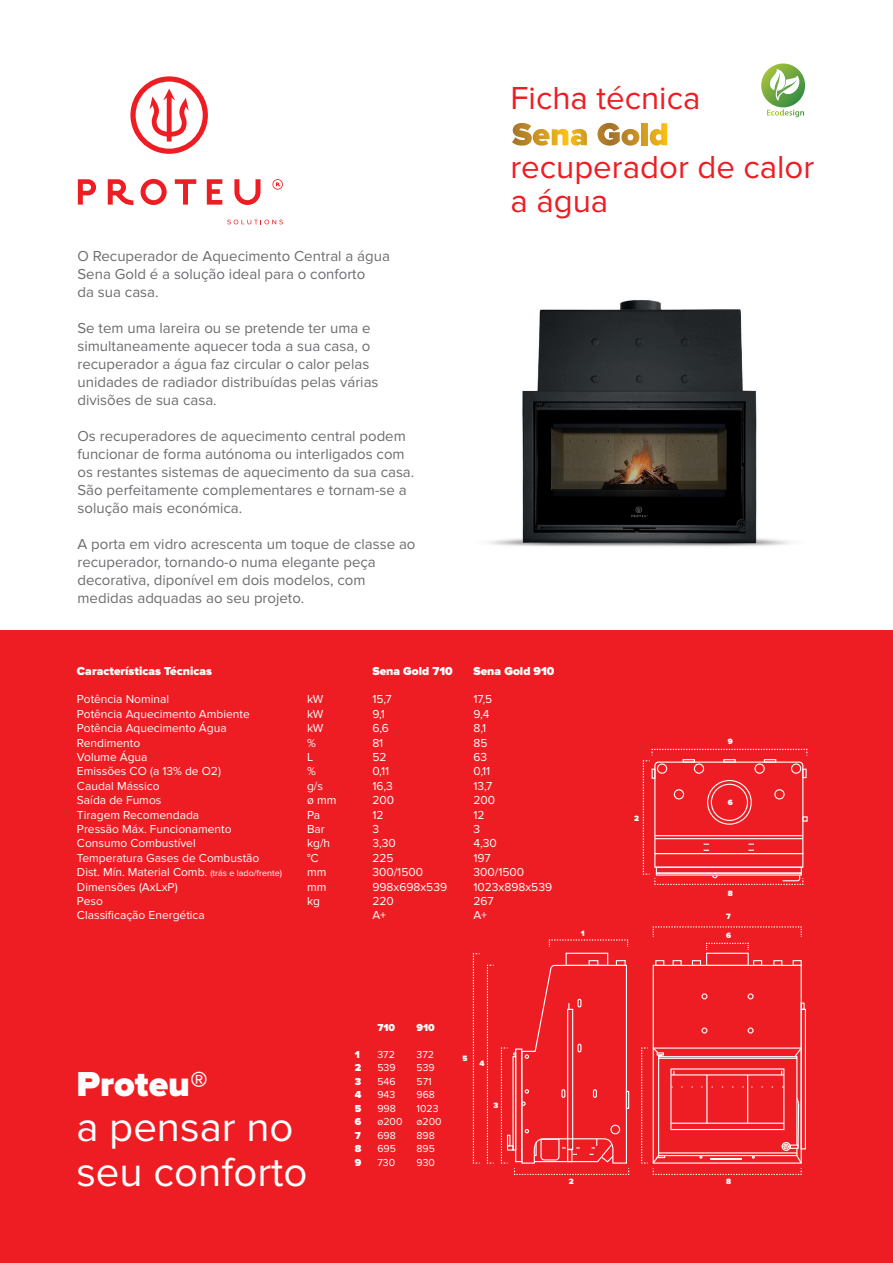
<style>
.page{position:relative;width:893px;height:1263px;background:#fff}
.page>*{position:absolute;margin:0;border:0;box-sizing:border-box;transform-origin:0 0}
.t1{font:42px/45px "Proxima Nova";color:#fff}
.t2{font:900 36px "Proxima Nova";color:#fff}
.t3{font:33px/69px "Proxima Nova";color:#ee1d23}
.t4{font:15px/18px "Proxima Nova";color:#6c6d70}
.t5{font:12px/14.4px "Proxima Nova";color:#fff}
.t6{font:900 12px "Proxima Nova";color:#fff}
.t7{font:10.5px/13.5px "Proxima Nova";color:#fff}
.t8{font:900 10.5px/13.5px "Proxima Nova";color:#fff}
.t9{font:900 7.95px "Proxima Nova";color:#fff}
.s1{font-size:9px}
</style>
<div class="page">
<div style="left:0;top:631px;width:893px;height:632px;background:#ee1d23"></div>
<svg style="left:78px;top:179px;width:18px;height:26px"></svg>
<svg style="left:108px;top:179px;width:25px;height:26px"></svg>
<svg style="left:141px;top:179px;width:26px;height:26px"></svg>
<svg style="left:175px;top:179px;width:21px;height:26px"></svg>
<svg style="left:207px;top:179px;width:15px;height:26px"></svg>
<svg style="left:234px;top:179px;width:26px;height:26px"></svg>
<svg style="left:130px;top:76px;width:78px;height:78px"></svg>
<svg style="left:272px;top:179px;width:11px;height:11px"></svg>
<svg style="left:227px;top:220px;width:56px;height:4px"></svg>
<svg style="left:512px;top:123px;width:75px;height:23px"></svg>
<svg style="left:598px;top:123px;width:41px;height:23px"></svg>
<div style="left:642px;top:123px;width:6px;height:22px;background:#d59e23"></div>
<svg style="left:650px;top:123px;width:17px;height:23px"></svg>
<img style="left:489px;top:300px;width:301px;height:247px">
<img style="left:761px;top:63px;width:45px;height:55px">
<svg style="left:761px;top:64px;width:44px;height:43px"></svg>
<svg style="left:770px;top:69px;width:30px;height:31px"></svg>
<svg style="left:767px;top:109px;width:37px;height:8px"></svg>
<svg style="left:548px;top:939px;width:81px;height:8px"></svg>
<svg style="left:652px;top:926px;width:150px;height:24px"></svg>
<svg style="left:486px;top:964px;width:8px;height:200px"></svg>
<svg style="left:472px;top:953px;width:8px;height:211px"></svg>
<div style="left:616px;top:960px;width:10px;height:6px;border:1px solid #fff"></div>
<div style="left:655px;top:960px;width:9px;height:6px;border:1px solid #fff"></div>
<div style="left:673px;top:960px;width:9px;height:6px;border:1px solid #fff"></div>
<div style="left:692px;top:960px;width:9px;height:6px;border:1px solid #fff"></div>
<div style="left:753px;top:960px;width:9px;height:6px;border:1px solid #fff"></div>
<div style="left:773px;top:960px;width:9px;height:6px;border:1px solid #fff"></div>
<div style="left:793px;top:960px;width:9px;height:6px;border:1px solid #fff"></div>
<div style="left:589px;top:960px;width:9px;height:6px;border:1px solid #fff"></div>
<div style="left:566px;top:953px;width:42px;height:13px;border:1px solid #fff"></div>
<div style="left:706px;top:953px;width:43px;height:13px;border:1px solid #fff"></div>
<svg style="left:500px;top:964px;width:130px;height:211px"></svg>
<div style="left:801px;top:1009px;width:5px;height:140px;border:1px solid #fff"></div>
<svg style="left:801px;top:1002px;width:4px;height:8px"></svg>
<svg style="left:641px;top:1046px;width:162px;height:129px"></svg>
<svg style="left:701px;top:993px;width:6px;height:6px"></svg>
<svg style="left:748px;top:993px;width:6px;height:6px"></svg>
<svg style="left:701px;top:1027px;width:6px;height:6px"></svg>
<svg style="left:748px;top:1027px;width:6px;height:6px"></svg>
<svg style="left:642px;top:748px;width:166px;height:137px"></svg>
<div style="left:682px;top:759px;width:13px;height:4px;border:1px solid #fff"></div>
<div style="left:723px;top:759px;width:13px;height:4px;border:1px solid #fff"></div>
<div style="left:764px;top:759px;width:12px;height:4px;border:1px solid #fff"></div>
<p class="t4" style="left:77px;top:247px;width:314px">O Recuperador de Aquecimento Central a água<br>Sena Gold é a solução ideal para o conforto<br>da sua casa.</p>
<p class="t4" style="left:77px;top:319px;width:303px">Se tem uma lareira ou se pretende ter uma e simultaneamente aquecer toda a sua casa, o recuperador a água faz circular o calor pelas unidades de radiador distribuídas pelas várias divisões de sua casa.</p>
<p class="t4" style="left:77px;top:427px;width:338px">Os recuperadores de aquecimento central podem funcionar de forma autónoma ou interligados com os restantes sistemas de aquecimento da sua casa.<br>São perfeitamente complementares e tornam-se a solução mais económica.</p>
<p class="t4" style="left:77px;top:535px;width:340px">A porta em vidro acrescenta um toque de classe ao recuperador, tornando-o numa elegante peça decorativa, diponível em dois modelos, com medidas adquadas ao seu projeto.</p>
<h3 class="t3" style="left:510px;top:64px;width:305px">Ficha técnica recuperador de calor</h3>
<h3 class="t3" style="left:510px;top:167px;width:99px">a água</h3>
<p class="t6" style="left:77px;top:664px;width:137px">Características Técnicas</p>
<p class="t5" style="left:77px;top:692px;width:207px">Potência Nominal<br>Potência Aquecimento Ambiente<br>Potência Aquecimento Água<br>Rendimento<br>Volume Água<br>Emissões CO (a 13% de O2)<br>Caudal Mássico<br>Saída de Fumos<br>Tiragem Recomendada<br>Pressão Máx. Funcionamento<br>Consumo Combustível<br>Temperatura Gases de Combustão<br>Dist. Mín. Material Comb. <span class="s1">(trás e lado/frente)<br></span>Dimensões (AxLxP)<br>Peso<br>Classificação Energética</p>
<p class="t5" style="left:307px;top:692px;width:31px">kW kW kW<br>%<br>L<br>%<br>g/s<br>ø mm<br>Pa<br>Bar kg/h °C mm mm kg</p>
<p class="t6" style="left:372px;top:664px;width:82px">Sena Gold 710</p>
<p class="t5" style="left:372px;top:692px;width:76px">15,7<br>9,1<br>6,6<br>81<br>52<br>0,11<br>16,3<br>200<br>12<br>3<br>3,30<br>225<br>300/1500<br>998x698x539<br>220<br>A+</p>
<p class="t6" style="left:473px;top:664px;width:82px">Sena Gold 910</p>
<p class="t5" style="left:473px;top:692px;width:80px">17,5<br>9,4<br>8,1<br>85<br>63<br>0,11<br>13,7<br>200<br>12<br>3<br>4,30<br>197<br>300/1500<br>1023x898x539<br>267<br>A+</p>
<p class="t9" style="left:581px;top:928px;width:5px">1</p>
<p class="t9" style="left:634px;top:814px;width:6px">2</p>
<p class="t9" style="left:728px;top:737px;width:7px">9</p>
<p class="t9" style="left:728px;top:797px;width:7px">6</p>
<p class="t9" style="left:728px;top:889px;width:7px">8</p>
<p class="t9" style="left:726px;top:912px;width:6px">7</p>
<p class="t9" style="left:726px;top:931px;width:7px">6</p>
<h2 class="t2" style="left:76px;top:1063px;width:133px">Proteu®</h2>
<h1 class="t1" style="left:76px;top:1105px;width:233px">a pensar no seu conforto</h1>
<p class="t8" style="left:355px;top:1047px;width:8px">1<br>2<br>3<br>4<br>5<br>6<br>7<br>8<br>9</p>
<p class="t8" style="left:377px;top:1020px;width:19px">710</p>
<p class="t7" style="left:377px;top:1047px;width:27px">372<br>539<br>546<br>943<br>998 ø200<br>698<br>695<br>730</p>
<p class="t8" style="left:416px;top:1021px;width:20px">910</p>
<p class="t7" style="left:416px;top:1047px;width:27px">372<br>539<br>571<br>968<br>1023 ø200<br>898<br>895<br>930</p>
<p class="t9" style="left:462px;top:1053px;width:7px">5</p>
<p class="t9" style="left:479px;top:1059px;width:7px">4</p>
<p class="t9" style="left:493px;top:1100px;width:6px">3</p>
<p class="t9" style="left:569px;top:1176px;width:6px">2</p>
<p class="t9" style="left:726px;top:1176px;width:7px">8</p>
</div>
